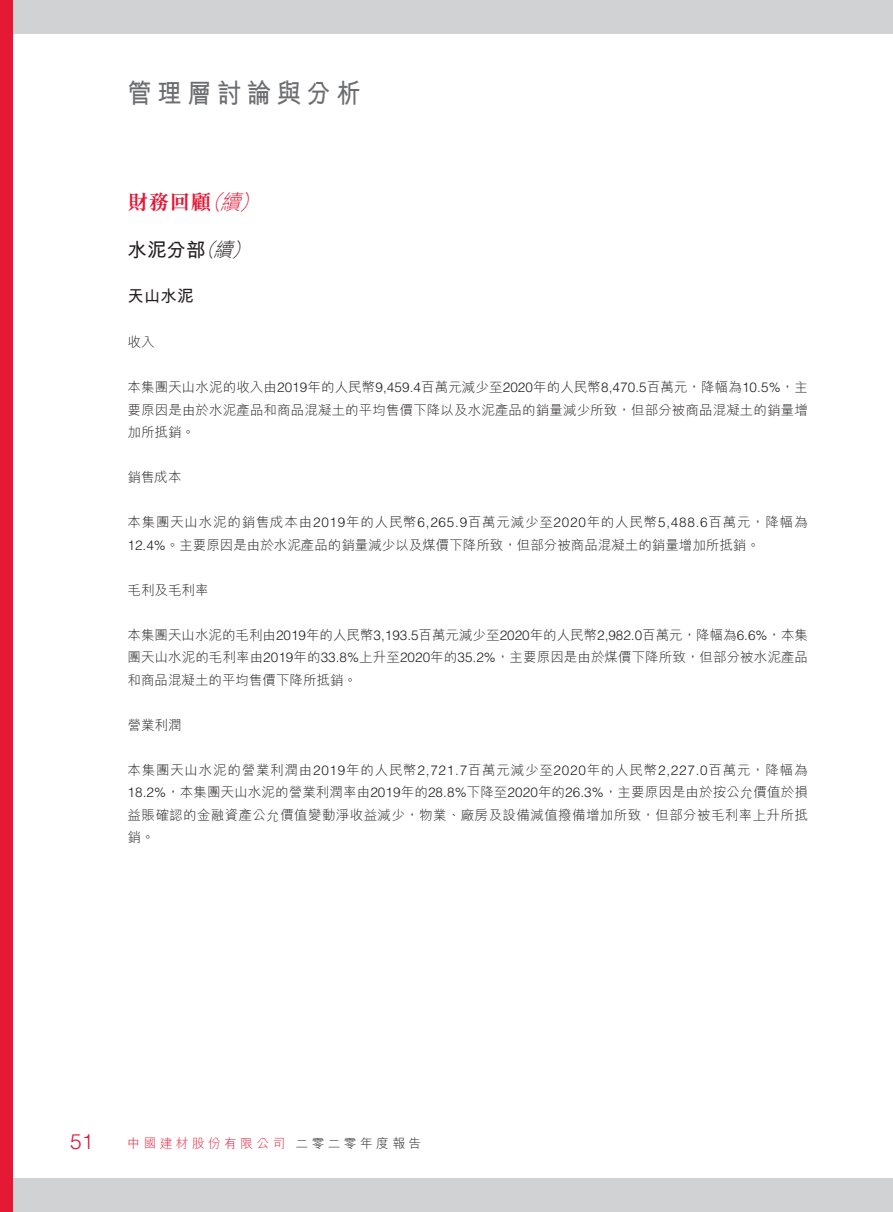
<style>
.page{position:relative;width:893px;height:1212px;background:#fff}
.page>*{position:absolute;margin:0;border:0;box-sizing:border-box;transform-origin:0 0}
.t1{font:700 27px "M Hei HK";letter-spacing:.23em;color:#6c6d70;scale:.9 1}
.t2{font:700 21px "M Sung HK";color:#e51836}
.t3{font:300 21px "Helvetica LT Std";color:#e51836}
.t4{font:italic 300 21px "M Hei HK";color:#e51836}
.t5{font:700 19.5px "M Hei HK";color:#231f20}
.t6{font:italic 300 19.5px "M Hei HK";color:#231f20}
.t7{font:700 16.5px "M Hei HK";color:#231f20}
.t8{font:300 13.5px/22.5px "M Hei HK";letter-spacing:.01em;color:#231f20;text-align:justify}
.t9{font:300 12.75px "M Hei HK";letter-spacing:.265em;color:#e51836}
.t10{font:300 12.75px "M Hei HK";letter-spacing:.265em;color:#231f20}
.s1{font-family:"M Hei HK";font-weight:300;font-style:italic}
.s2{font-weight:300;font-style:italic}
.s3{font-family:"Helvetica LT Std"}
</style>
<div class="page">
<div style="left:0;top:1178px;width:893px;height:34px;background:#d1d2d4"></div>
<div style="left:0;top:0;width:893px;height:34px;background:#d1d2d4"></div>
<div style="left:0;top:0;width:13px;height:1212px;background:#e51836"></div>
<h1 class="t1" style="left:128px;top:73px;width:261px">管理層討論與分析</h1>
<h2 class="t2" style="left:128px;top:192px;width:120px">財務回顧<span class="s1">續</span></h2>
<h2 class="t4" style="left:201px;top:192px;width:28px">（</h2>
<h2 class="t4" style="left:239px;top:192px;width:28px">(</h2>
<h3 class="t5" style="left:128px;top:235px;width:112px">水泥分部<span class="s2">續</span></h3>
<h3 class="t6" style="left:196px;top:239px;width:26px">（</h3>
<h3 class="t6" style="left:231px;top:239px;width:26px">(</h3>
<p class="t7" style="left:128px;top:284px;width:67px">天山水泥</p>
<p class="t8" style="left:128px;top:331px;width:28px">收入</p>
<p class="t8" style="left:128px;top:376px;width:682px">本集團天山水泥的收入由<span class="s3">2019</span>年的人民幣<span class="s3">9,459.4</span>百萬元減少至<span class="s3">2020</span>年的人民幣<span class="s3">8,470.5</span>百萬元，降幅為<span class="s3">10.5%</span>，主要原因是由於水泥產品和商品混凝土的平均售價下降以及水泥產品的銷量減少所致，但部分被商品混凝土的銷量增加所抵銷。</p>
<p class="t8" style="left:128px;top:466px;width:55px">銷售成本</p>
<p class="t8" style="left:128px;top:511px;width:681px">本集團天山水泥的銷售成本由<span class="s3">2019</span>年的人民幣<span class="s3">6,265.9</span>百萬元減少至<span class="s3">2020</span>年的人民幣<span class="s3">5,488.6</span>百萬元，降幅為<br><span class="s3">12.4%</span>。主要原因是由於水泥產品的銷量減少以及煤價下降所致，但部分被商品混凝土的銷量增加所抵銷。</p>
<p class="t8" style="left:128px;top:578px;width:82px">毛利及毛利率</p>
<p class="t8" style="left:128px;top:623px;width:682px">本集團天山水泥的毛利由<span class="s3">2019</span>年的人民幣<span class="s3">3,193.5</span>百萬元減少至<span class="s3">2020</span>年的人民幣<span class="s3">2,982.0</span>百萬元，降幅為<span class="s3">6.6%</span>，本集團天山水泥的毛利率由<span class="s3">2019</span>年的<span class="s3">33.8%</span>上升至<span class="s3">2020</span>年的<span class="s3">35.2%</span>，主要原因是由於煤價下降所致，但部分被水泥產品和商品混凝土的平均售價下降所抵銷。</p>
<p class="t8" style="left:128px;top:713px;width:55px">營業利潤</p>
<p class="t8" style="left:128px;top:758px;width:682px">本集團天山水泥的營業利潤由<span class="s3">2019</span>年的人民幣<span class="s3">2,721.7</span>百萬元減少至<span class="s3">2020</span>年的人民幣<span class="s3">2,227.0</span>百萬元，降幅為<span class="s3">18.2%</span>，本集團天山水泥的營業利潤率由<span class="s3">2019</span>年的<span class="s3">28.8%</span>下降至<span class="s3">2020</span>年的<span class="s3">26.3%</span>，主要原因是由於按公允價值於損益賬確認的金融資產公允價值變動淨收益減少，物業、廠房及設備減值撥備增加所致，但部分被毛利率上升所抵銷。</p>
<h2 class="t3" style="left:70px;top:1128px;width:25px">51</h2>
<p class="t9" style="left:128px;top:1136px;width:159px">中國建材股份有限公司</p>
<p class="t10" style="left:296px;top:1136px;width:127px">二零二零年度報告</p>
</div>
